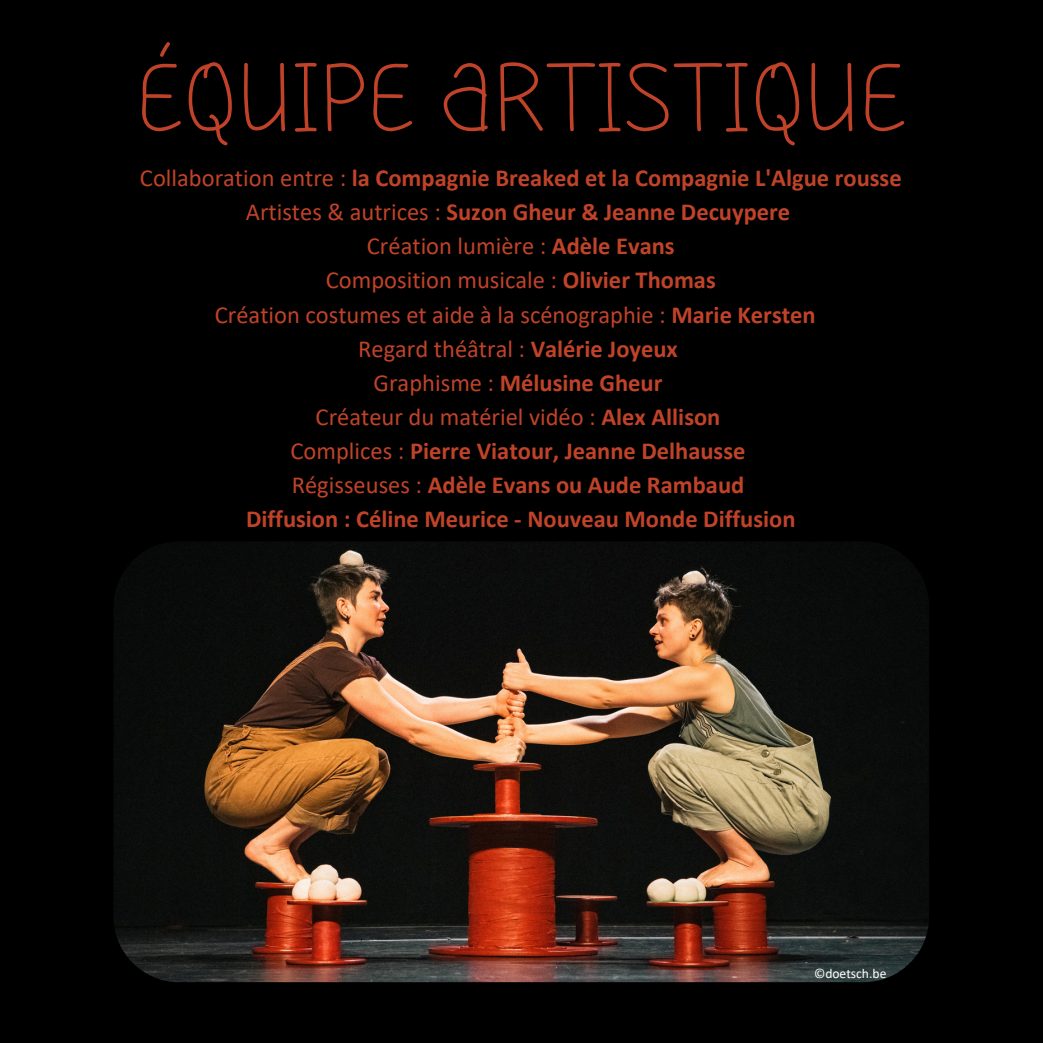
<style>
.page{position:relative;width:1043px;height:1043px;background:#fff}
.page>*{position:absolute;margin:0;border:0;box-sizing:border-box;transform-origin:0 0}
.t1{font:96.25px "Iniya Display";color:#c04329}
.t2{font:700 24.5px/34.1px "Calibri";color:#c04329;text-align:center}
.t3{font:13.65px "Calibri";color:#fff}
.s1{font-weight:400}
</style>
<div class="page">
<div style="left:0;top:0;width:1042px;height:1042px;background:#000"></div>
<img style="left:114px;top:541px;width:814px;height:440px">
<h1 class="t1" style="left:136px;top:57px;width:771px">ÉQUIPE ARTISTIQUE</h1>
<p class="t2" style="left:140px;top:163px;width:763px"><span class="s1">Collaboration entre :</span> la Compagnie Breaked et la Compagnie L'Algue rousse <span class="s1">Artistes &amp; autrices :</span> Suzon Gheur &amp; Jeanne Decuypere<br><span class="s1">Création lumière :</span> Adèle Evans<br><span class="s1">Composition musicale :</span> Olivier Thomas<br><span class="s1">Création costumes et aide à la scénographie :</span> Marie Kersten<br><span class="s1">Regard théâtral :</span> Valérie Joyeux<br><span class="s1">Graphisme :</span> Mélusine Gheur<br><span class="s1">Créateur du matériel vidéo :</span> Alex Allison<br><span class="s1">Complices :</span> Pierre Viatour, Jeanne Delhausse<br><span class="s1">Régisseuses :</span> Adèle Evans ou Aude Rambaud<br>Diffusion : Céline Meurice - Nouveau Monde Diffusion</p>
<p class="t3" style="left:813px;top:967px;width:74px">©doetsch.be</p>
</div>
